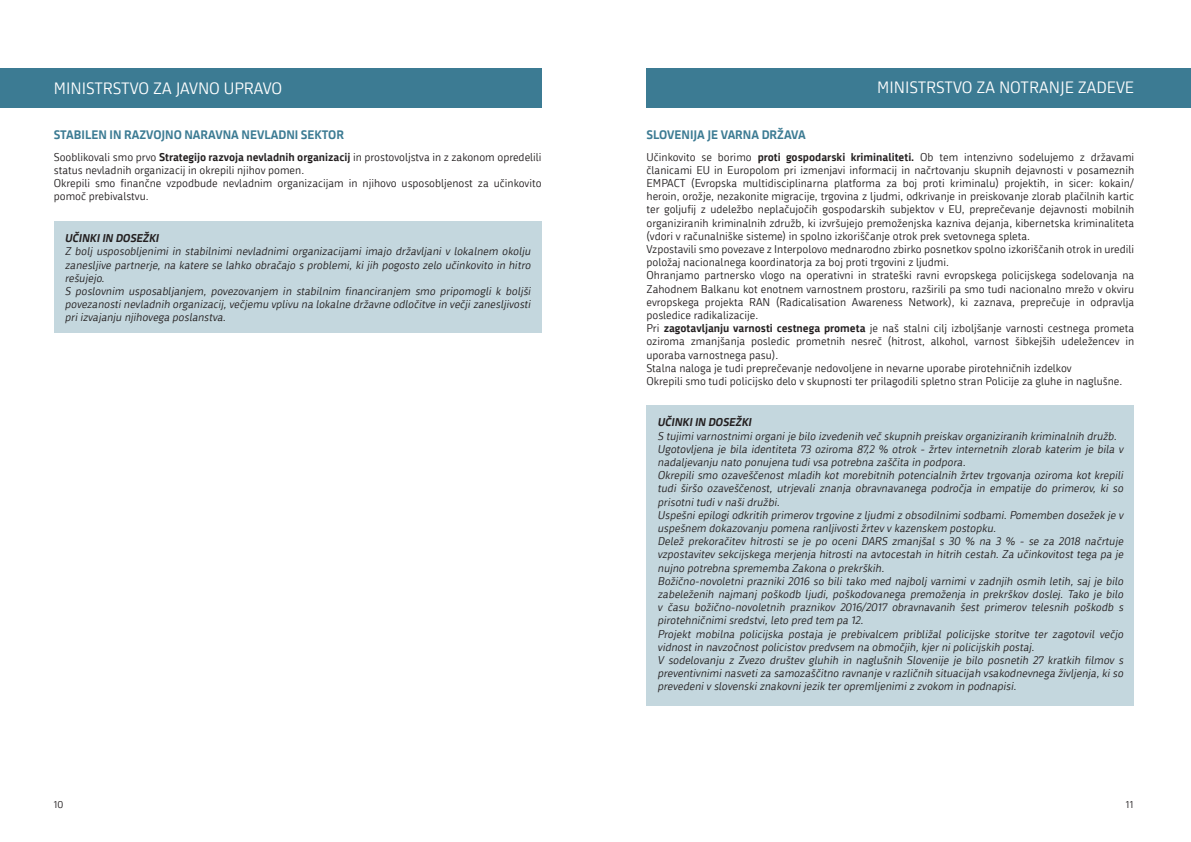
<style>
.page{position:relative;width:1191px;height:842px;background:#fff}
.page>*{position:absolute;margin:0;border:0;box-sizing:border-box;transform-origin:0 0}
.t1{font:16px "Republika";color:#fff}
.t2{font:700 12px "Republika";color:#3c7b93}
.t3{font:italic 11px/13.2px "Republika";color:#231f20;text-align:justify}
.t4{font:11px/13.2px "Republika";color:#231f20;text-align:justify}
.t5{font:italic 700 11px "Republika";color:#231f20}
.t6{font:10px "Republika";color:#231f20}
.s1{font-weight:700}
</style>
<div class="page">
<div style="left:0;top:68px;width:541px;height:40px;background:#3c7b93"></div>
<div style="left:54px;top:221px;width:487px;height:112px;background:#c4d7de"></div>
<div style="left:646px;top:68px;width:545px;height:40px;background:#3c7b93"></div>
<div style="left:646px;top:405px;width:488px;height:301px;background:#c4d7de"></div>
<p class="t1" style="left:54px;top:77px;width:230px">MINISTRSTVO ZA JAVNO UPRAVO</p>
<p class="t2" style="left:54px;top:126px;width:292px">STABILEN IN RAZVOJNO NARAVNA NEVLADNI SEKTOR</p>
<p class="t4" style="left:54px;top:150px;width:489px">Sooblikovali smo prvo <span class="s1">Strategijo razvoja nevladnih organizacij</span> in prostovoljstva in z zakonom opredelili status nevladnih organizacij in okrepili njihov pomen.</p>
<p class="t4" style="left:54px;top:176px;width:489px">Okrepili smo finančne vzpodbude nevladnim organizacijam in njihovo usposobljenost za učinkovito pomoč prebivalstvu.</p>
<p class="t5" style="left:65px;top:230px;width:98px">UČINKIIN DOSEŽKI</p>
<p class="t3" style="left:65px;top:244px;width:469px">Z bolj usposobljenimi in stabilnimi nevladnimi organizacijami imajo državljani v lokalnem okolju zanesljive partnerje, na katere se lahko obračajo s problemi, ki jih pogosto zelo učinkovito in hitro rešujejo.</p>
<p class="t3" style="left:65px;top:284px;width:469px">S poslovnim usposabljanjem, povezovanjem in stabilnim financiranjem smo pripomogli k boljši povezanostinevladnih organizacij,večjemu vplivu na lokalne državne odločitve in večjizanesljivosti priizvajanju njihovega poslanstva.</p>
<p class="t1" style="left:877px;top:76px;width:258px">MINISTRSTVO ZA NOTRANJE ZADEVE</p>
<p class="t2" style="left:646px;top:126px;width:161px">SLOVENIJA JE VARNA DRŽAVA</p>
<p class="t4" style="left:646px;top:150px;width:489px">Učinkovito se borimo <span class="s1">proti gospodarski kriminaliteti.</span> Ob tem intenzivno sodelujemo z državami članicami EU in Europolom pri izmenjavi informacij in načrtovanju skupnih dejavnosti v posameznih EMPACT (Evropska multidisciplinarna platforma za boj proti kriminalu) projektih, in sicer: kokain/ heroin, orožje, nezakonite migracije, trgovina z ljudmi, odkrivanje in preiskovanje zlorab plačilnih kartic ter goljufij z udeležbo neplačujočih gospodarskih subjektov v EU, preprečevanje dejavnosti mobilnih organiziranih kriminalnih združb, ki izvršujejo premoženjska kazniva dejanja, kibernetska kriminaliteta (vdori v računalniške sisteme) in spolno izkoriščanje otrok prek svetovnega spleta.</p>
<p class="t4" style="left:646px;top:242px;width:489px">Vzpostavili smo povezave z Interpolovo mednarodno zbirko posnetkov spolno izkoriščanih otrok in uredili položaj nacionalnega koordinatorja za boj proti trgovini z ljudmi.</p>
<p class="t4" style="left:646px;top:268px;width:489px">Ohranjamo partnersko vlogo na operativni in strateški ravni evropskega policijskega sodelovanja na Zahodnem Balkanu kot enotnem varnostnem prostoru, razširili pa smo tudi nacionalno mrežo v okviru evropskega projekta RAN (Radicalisation Awareness Network), ki zaznava, preprečuje in odpravlja posledice radikalizacije.</p>
<p class="t4" style="left:646px;top:321px;width:489px">Pri <span class="s1">zagotavljanju varnosti cestnega prometa</span> je naš stalni cilj izboljšanje varnosti cestnega prometa oziroma zmanjšanja posledic prometnih nesreč (hitrost, alkohol, varnost šibkejših udeležencev in uporaba varnostnega pasu).</p>
<p class="t4" style="left:646px;top:361px;width:426px">Stalna naloga je tudi preprečevanje nedovoljene in nevarne uporabe pirotehničnih izdelkov</p>
<p class="t4" style="left:646px;top:374px;width:477px">Okrepili smo tudi policijsko delo v skupnosti ter prilagodili spletno stran Policije za gluhe in naglušne.</p>
<p class="t5" style="left:657px;top:414px;width:98px">UČINKIIN DOSEŽKI</p>
<p class="t3" style="left:657px;top:429px;width:463px">S tujimivarnostnimiorganije bilo izvedenih več skupnih preiskav organiziranih kriminalnih družb.</p>
<p class="t3" style="left:657px;top:442px;width:469px">Ugotovljena je bila identiteta 73 oziroma 87,2 % otrok - žrtev internetnih zlorab katerim je bila v nadaljevanju nato ponujena tudivsa potrebna zaščita in podpora.</p>
<p class="t3" style="left:657px;top:468px;width:469px">Okrepili smo ozaveščenost mladih kot morebitnih potencialnih žrtev trgovanja oziroma kot krepili tudi širšo ozaveščenost, utrjevali znanja obravnavanega področja in empatije do primerov, ki so prisotnitudiv našidružbi.</p>
<p class="t3" style="left:657px;top:508px;width:469px">Uspešniepilogiodkritih primerov trgovine z ljudmiz obsodilnimisodbami.Pomemben dosežek je v uspešnem dokazovanju pomena ranljivostižrtev v kazenskem postopku.</p>
<p class="t3" style="left:657px;top:534px;width:469px">Delež prekoračitev hitrosti se je po oceni DARS zmanjšal s 30 % na 3 % - se za 2018 načrtuje vzpostavitev sekcijskega merjenja hitrosti na avtocestah in hitrih cestah. Za učinkovitost tega pa je nujno potrebna sprememba Zakona o prekrških.</p>
<p class="t3" style="left:657px;top:574px;width:469px">Božično-novoletni prazniki 2016 so bili tako med najbolj varnimi v zadnjih osmih letih, saj je bilo zabeleženih najmanj poškodb ljudi, poškodovanega premoženja in prekrškov doslej. Tako je bilo v času božično-novoletnih praznikov 2016/2017 obravnavanih šest primerov telesnih poškodb s pirotehničnimisredstvi,leto pred tem pa 12.</p>
<p class="t3" style="left:657px;top:627px;width:469px">Projekt mobilna policijska postaja je prebivalcem približal policijske storitve ter zagotovil večjo vidnostin navzočnostpolicistov predvsem na območjih,kjernipolicijskih postaj.</p>
<p class="t3" style="left:657px;top:653px;width:469px">V sodelovanju z Zvezo društev gluhih in naglušnih Slovenije je bilo posnetih 27 kratkih filmov s preventivniminasvetiza samozaščitno ravnanje v različnih situacijah vsakodnevnega življenja,kiso prevedeniv slovenskiznakovnijezik teropremljenimiz zvokom in podnapisi.</p>
<p class="t6" style="left:54px;top:798px;width:11px">10</p>
<p class="t6" style="left:1126px;top:798px;width:9px">11</p>
</div>
